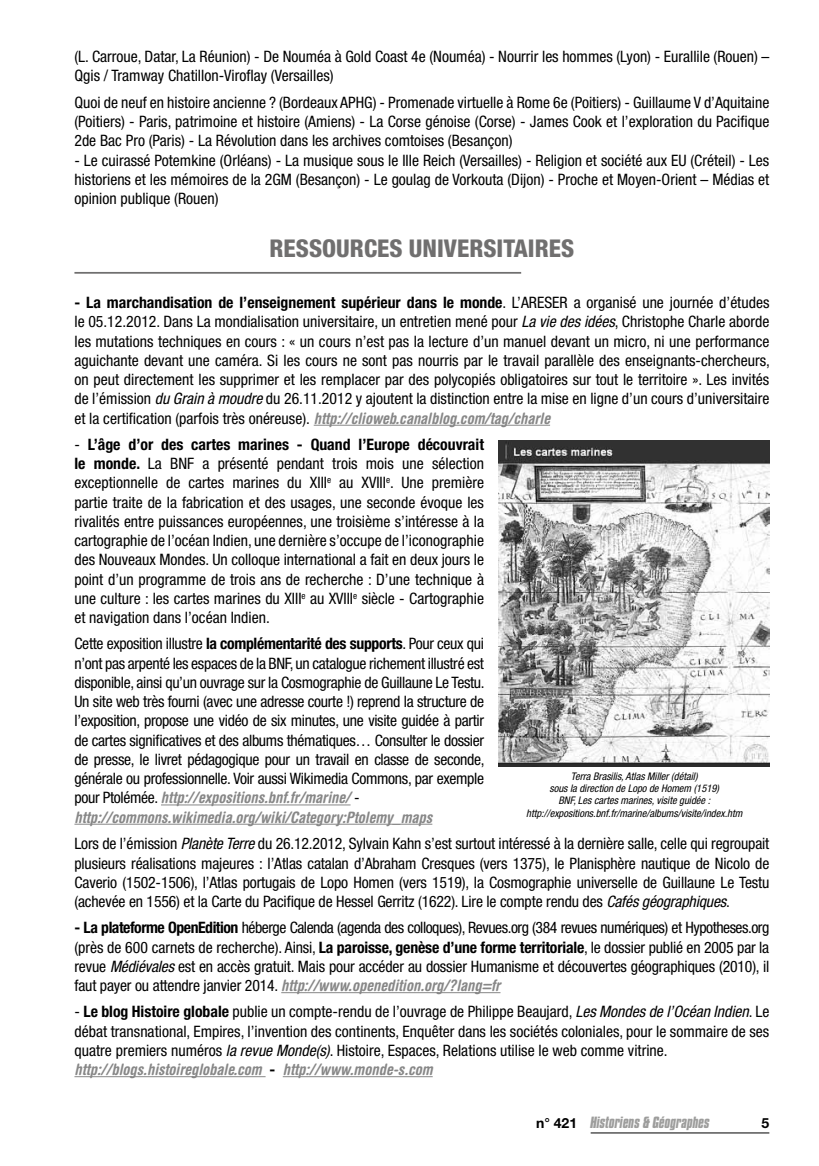
<style>
.page{position:relative;width:819px;height:1166px;background:#fff}
.page>*{position:absolute;margin:0;border:0;box-sizing:border-box;transform-origin:0 0}
.t1{font:800 condensed 24.5px "Helvetica Neue";color:#706f6f}
.t2{font:condensed 15.75px/19.2px "Helvetica Neue";color:#000;text-align:justify}
.t3{font:italic 700 condensed 15.75px/19.2px "Helvetica Rounded";color:#878787}
.t4{font:italic 700 14px "Compacta BT";color:#9d9d9c}
.t5{font:700 14px "Helvetica Neue";color:#000}
.t6{font:italic condensed 10.5px/12.2px "Helvetica Neue";color:#000;text-align:center}
.s1{font-weight:700}
.s2{font-style:italic}
.s3{font-family:"Helvetica Rounded";font-weight:700;font-style:italic;color:#878787}
.s4{font-family:"Helvetica Neue";font-weight:400;font-style:normal;color:#000}
.s5{font-family:"Helvetica Neue";font-style:normal;color:#000}
</style>
<div class="page">
<hr style="left:590px;top:1132px;width:179px;height:1px;background:#000">
<hr style="left:74px;top:272px;width:447px;height:2px;background:#706f6f">
<hr style="left:314px;top:425px;width:236px;height:1px;background:#878787">
<hr style="left:161px;top:804px;width:189px;height:1px;background:#878787">
<hr style="left:74px;top:824px;width:358px;height:1px;background:#878787">
<hr style="left:281px;top:992px;width:219px;height:1px;background:#878787">
<hr style="left:74px;top:1076px;width:191px;height:1px;background:#878787">
<hr style="left:283px;top:1076px;width:149px;height:1px;background:#878787">
<img style="left:499px;top:440px;width:270px;height:326px">
<p class="t2" style="left:74px;top:47px;width:696px">(L. Carroue, Datar, La Réunion) - De Nouméa à Gold Coast 4e (Nouméa) - Nourrir les hommes (Lyon) - Eurallile (Rouen) –<br>Qgis / Tramway Chatillon-Viroflay (Versailles)</p>
<p class="t2" style="left:74px;top:93px;width:696px">Quoi de neuf en histoire ancienne ? (Bordeaux APHG) - Promenade virtuelle à Rome 6e (Poitiers) - Guillaume V d’Aquitaine (Poitiers) - Paris, patrimoine et histoire (Amiens) - La Corse génoise (Corse) - James Cook et l’exploration du Pacifique 2de Bac Pro (Paris) - La Révolution dans les archives comtoises (Besançon)</p>
<p class="t2" style="left:74px;top:150px;width:696px">- Le cuirassé Potemkine (Orléans) - La musique sous le IIIe Reich (Versailles) - Religion et société aux EU (Créteil) - Les historiens et les mémoires de la 2GM (Besançon) - Le goulag de Vorkouta (Dijon) - Proche et Moyen-Orient – Médias et opinion publique (Rouen)</p>
<h1 class="t1" style="left:269px;top:233px;width:306px">RESSOURCES UNIVERSITAIRES</h1>
<p class="t2" style="left:74px;top:293px;width:697px"><span class="s1">- La marchandisation de l’enseignement supérieur dans le monde</span>. L’ARESER a organisé une journée d’études le 05.12.2012. Dans La mondialisation universitaire, un entretien mené pour <span class="s2">La vie des idées</span>, Christophe Charle aborde les mutations techniques en cours : « un cours n’est pas la lecture d’un manuel devant un micro, ni une performance aguichante devant une caméra. Si les cours ne sont pas nourris par le travail parallèle des enseignants-chercheurs, on peut directement les supprimer et les remplacer par des polycopiés obligatoires sur tout le territoire ». Les invités de l’émission <span class="s2">du Grain à moudre</span> du 26.11.2012 y ajoutent la distinction entre la mise en ligne d’un cours d’universitaire et la certification (parfois très onéreuse). <span class="s3">http://clioweb.canalblog.com/tag/charle</span></p>
<p class="t2" style="left:74px;top:434px;width:411px">- <span class="s1">L’âge d’or des cartes marines - Quand l’Europe découvrait le monde.</span> La BNF a présenté pendant trois mois une sélection exceptionnelle de cartes marines du XIII<sup>e</sup> au XVIII<sup>e</sup>. Une première partie traite de la fabrication et des usages, une seconde évoque les rivalités entre puissances européennes, une troisième s’intéresse à la cartographie de l’océan Indien, une dernière s’occupe de l’iconographie des Nouveaux Mondes. Un colloque international a fait en deux jours le point d’un programme de trois ans de recherche : D’une technique à une culture : les cartes marines du XIII<sup>e</sup> au XVIII<sup>e</sup> siècle - Cartographie et navigation dans l’océan Indien.</p>
<p class="t2" style="left:74px;top:634px;width:411px">Cette exposition illustre <span class="s1">la complémentarité des supports</span>. Pour ceux qui n’ont pas arpenté les espaces de la BNF, un catalogue richement illustré est disponible, ainsi qu’un ouvrage sur la Cosmographie de Guillaune Le Testu.<br>Un site web très fourni (avec une adresse courte !) reprend la structure de l’exposition, propose une vidéo de six minutes, une visite guidée à partir de cartes significatives et des albums thématiques… Consulter le dossier de presse, le livret pédagogique pour un travail en classe de seconde, générale ou professionnelle. Voir aussi Wikimedia Commons, par exemple</p>
<p class="t3" style="left:74px;top:788px;width:359px"><span class="s4">pour Ptolémée.</span> http://expositions.bnf.fr/marine/ <span class="s4">- </span>http://commons.wikimedia.org/wiki/Category:Ptolemy_maps</p>
<p class="t2" style="left:74px;top:834px;width:696px">Lors de l’émission <span class="s2">Planète Terre</span> du 26.12.2012, Sylvain Kahn s’est surtout intéressé à la dernière salle, celle qui regroupait plusieurs réalisations majeures : l’Atlas catalan d’Abraham Cresques (vers 1375), le Planisphère nautique de Nicolo de Caverio (1502-1506), l’Atlas portugais de Lopo Homen (vers 1519), la Cosmographie universelle de Guillaune Le Testu (achevée en 1556) et la Carte du Pacifique de Hessel Gerritz (1622). Lire le compte rendu des <span class="s2">Cafés géographiques</span>.</p>
<p class="t2" style="left:74px;top:918px;width:696px"><span class="s1">- La plateforme OpenEdition</span> héberge Calenda (agenda des colloques), Revues.org (384 revues numériques) et Hypotheses.org (près de 600 carnets de recherche). Ainsi, <span class="s1">La paroisse, genèse d’une forme territoriale</span>, le dossier publié en 2005 par la revue <span class="s2">Médiévales</span> est en accès gratuit. Mais pour accéder au dossier Humanisme et découvertes géographiques (2010), il</p>
<p class="t3" style="left:74px;top:975px;width:427px"><span class="s4">faut payer ou attendre janvier 2014.</span> http://www.openedition.org/?lang=fr</p>
<p class="t2" style="left:74px;top:1002px;width:696px">- <span class="s1">Le blog Histoire globale</span> publie un compte-rendu de l’ouvrage de Philippe Beaujard, <span class="s2">Les Mondes de l’Océan Indien</span>. Le débat transnational, Empires, l’invention des continents, Enquêter dans les sociétés coloniales, pour le sommaire de ses quatre premiers numéros <span class="s2">la revue Monde(s)</span>. Histoire, Espaces, Relations utilise le web comme vitrine.</p>
<p class="t3" style="left:74px;top:1059px;width:360px">http://blogs.histoireglobale.com <span class="s5">-</span> http://www.monde-s.com</p>
<p class="t6" style="left:526px;top:770px;width:218px">Terra Brasilis, Atlas Miller (détail)<br>sous la direction de Lopo de Homem (1519)<br>BNF, Les cartes marines, visite guidée : http://expositions.bnf.fr/marine/albums/visite/index.htm</p>
<p class="t4" style="left:536px;top:1113px;width:175px"><span class="s5">n° 421</span> Historiens &amp; Géographes</p>
<p class="t5" style="left:761px;top:1114px;width:9px">5</p>
</div>
